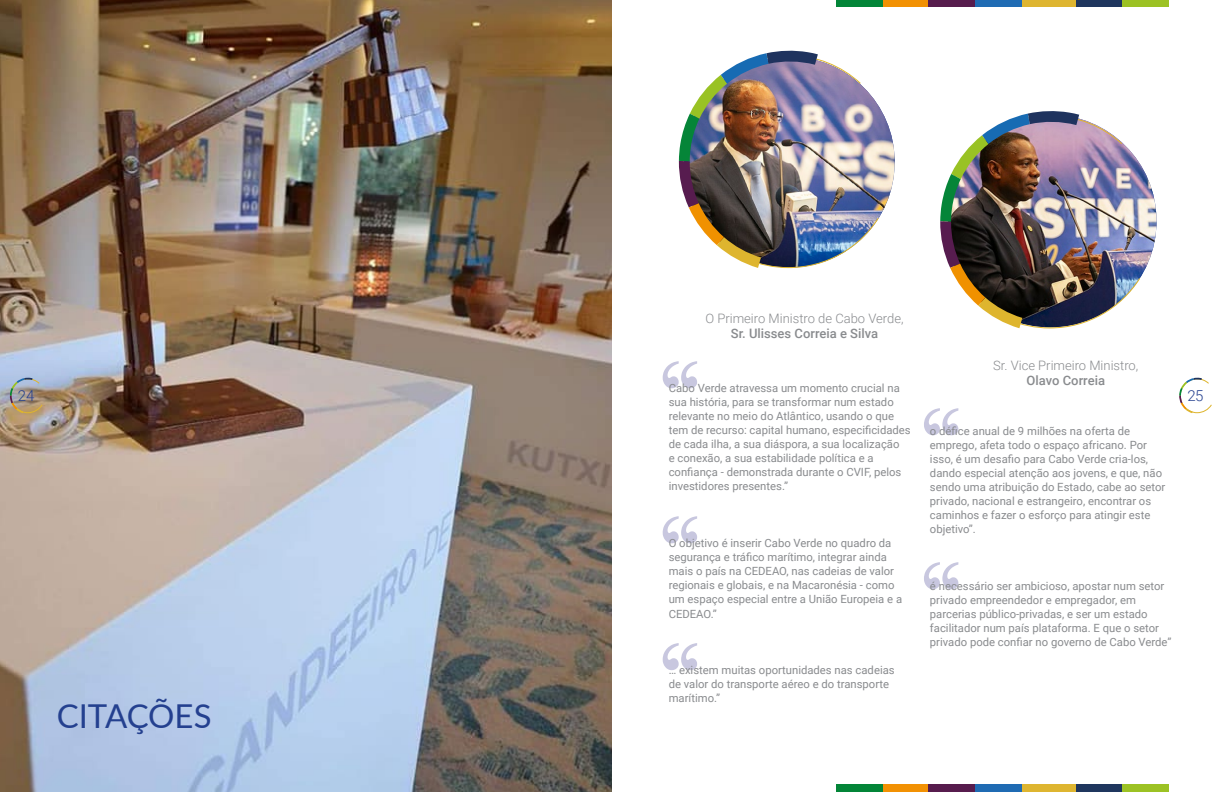
<style>
.page{position:relative;width:1224px;height:792px;background:#fff}
.page>*{position:absolute;margin:0;border:0;box-sizing:border-box;transform-origin:0 0}
.t1{font:104.7px "Sinhala MN";color:#c8c7df}
.t2{font:32.9px "Lato";color:#24408f}
.t3{font:300 15px "Roboto";color:#24408f}
.t4{font:300 13px "Roboto";color:#898b8e}
.t5{font:500 13px "Roboto";color:#898b8e}
.t6{font:11.3px/14.1px "Roboto";color:#898b8e}
</style>
<div class="page">
<img style="left:0;top:0;width:612px;height:792px">
<img style="left:684px;top:57px;width:211px;height:210px;border-radius:105px">
<img style="left:944px;top:115px;width:213px;height:212px;border-radius:106px">
<div style="left:1122px;top:0;width:46px;height:6px;background:#9cc224"></div>
<div style="left:975px;top:0;width:47px;height:6px;background:#1f6bb3"></div>
<div style="left:1076px;top:0;width:46px;height:6px;background:#1f365e"></div>
<div style="left:837px;top:0;width:46px;height:6px;background:#038538"></div>
<div style="left:883px;top:0;width:45px;height:6px;background:#f29103"></div>
<div style="left:928px;top:0;width:47px;height:6px;background:#571c4d"></div>
<div style="left:1022px;top:0;width:54px;height:6px;background:#deb530"></div>
<div style="left:1122px;top:784px;width:46px;height:8px;background:#9cc224"></div>
<div style="left:975px;top:784px;width:47px;height:8px;background:#1f6bb3"></div>
<div style="left:1076px;top:784px;width:46px;height:8px;background:#1f365e"></div>
<div style="left:837px;top:784px;width:46px;height:8px;background:#038538"></div>
<div style="left:883px;top:784px;width:45px;height:8px;background:#f29103"></div>
<div style="left:928px;top:784px;width:47px;height:8px;background:#571c4d"></div>
<div style="left:1022px;top:784px;width:54px;height:8px;background:#deb530"></div>
<svg style="left:10px;top:378px;width:33px;height:36px"></svg>
<svg style="left:1179px;top:378px;width:33px;height:36px"></svg>
<img style="left:785px;top:59px;width:95px;height:210px">
<img style="left:679px;top:50px;width:139px;height:218px">
<img style="left:1019px;top:118px;width:122px;height:211px">
<img style="left:940px;top:111px;width:139px;height:217px">
<p class="t4" style="left:705px;top:309px;width:200px">O Primeiro Ministro de Cabo Verde,</p>
<p class="t5" style="left:731px;top:325px;width:149px">Sr. Ulisses Correia e Silva</p>
<p class="t4" style="left:993px;top:356px;width:147px">Sr. Vice Primeiro Ministro,</p>
<p class="t5" style="left:1027px;top:372px;width:80px">Olavo Correia</p>
<h1 class="t1" style="left:659px;top:355px;width:43px">“</h1>
<p class="t6" style="left:669px;top:380px;width:244px">Cabo Verde atravessa um momento crucial na sua história, para se transformar num estado relevante no meio do Atlântico, usando o que tem de recurso: capital humano, especificidades de cada ilha, a sua diáspora, a sua localização<br>e conexão, a sua estabilidade política e a confiança - demonstrada durante o CVIF, pelos investidores presentes.”</p>
<h3 class="t3" style="left:18px;top:385px;width:18px">24</h3>
<h3 class="t3" style="left:1187px;top:385px;width:18px">25</h3>
<h1 class="t1" style="left:920px;top:402px;width:43px">“</h1>
<p class="t6" style="left:930px;top:423px;width:237px">o défice anual de 9 milhões na oferta de emprego, afeta todo o espaço africano. Por isso, é um desafio para Cabo Verde cria-los, dando especial atenção aos jovens, e que, não sendo uma atribuição do Estado, cabe ao setor privado, nacional e estrangeiro, encontrar os caminhos e fazer o esforço para atingir este objetivo”.</p>
<h1 class="t1" style="left:659px;top:510px;width:43px">“</h1>
<p class="t6" style="left:669px;top:535px;width:235px">O objetivo é inserir Cabo Verde no quadro da segurança e tráfico marítimo, integrar ainda mais o país na CEDEAO, nas cadeias de valor regionais e globais, e na Macaronésia - como um espaço especial entre a União Europeia e a CEDEAO.”</p>
<h1 class="t1" style="left:920px;top:556px;width:43px">“</h1>
<p class="t6" style="left:930px;top:578px;width:243px">é necessário ser ambicioso, apostar num setor privado empreendedor e empregador, em parcerias público-privadas, e ser um estado facilitador num país plataforma. E que o setor privado pode confiar no governo de Cabo Verde”</p>
<h1 class="t1" style="left:659px;top:637px;width:43px">“</h1>
<p class="t6" style="left:669px;top:663px;width:228px">… existem muitas oportunidades nas cadeias de valor do transporte aéreo e do transporte marítimo.”</p>
<h2 class="t2" style="left:57px;top:692px;width:156px">CITAÇÕES</h2>
</div>
